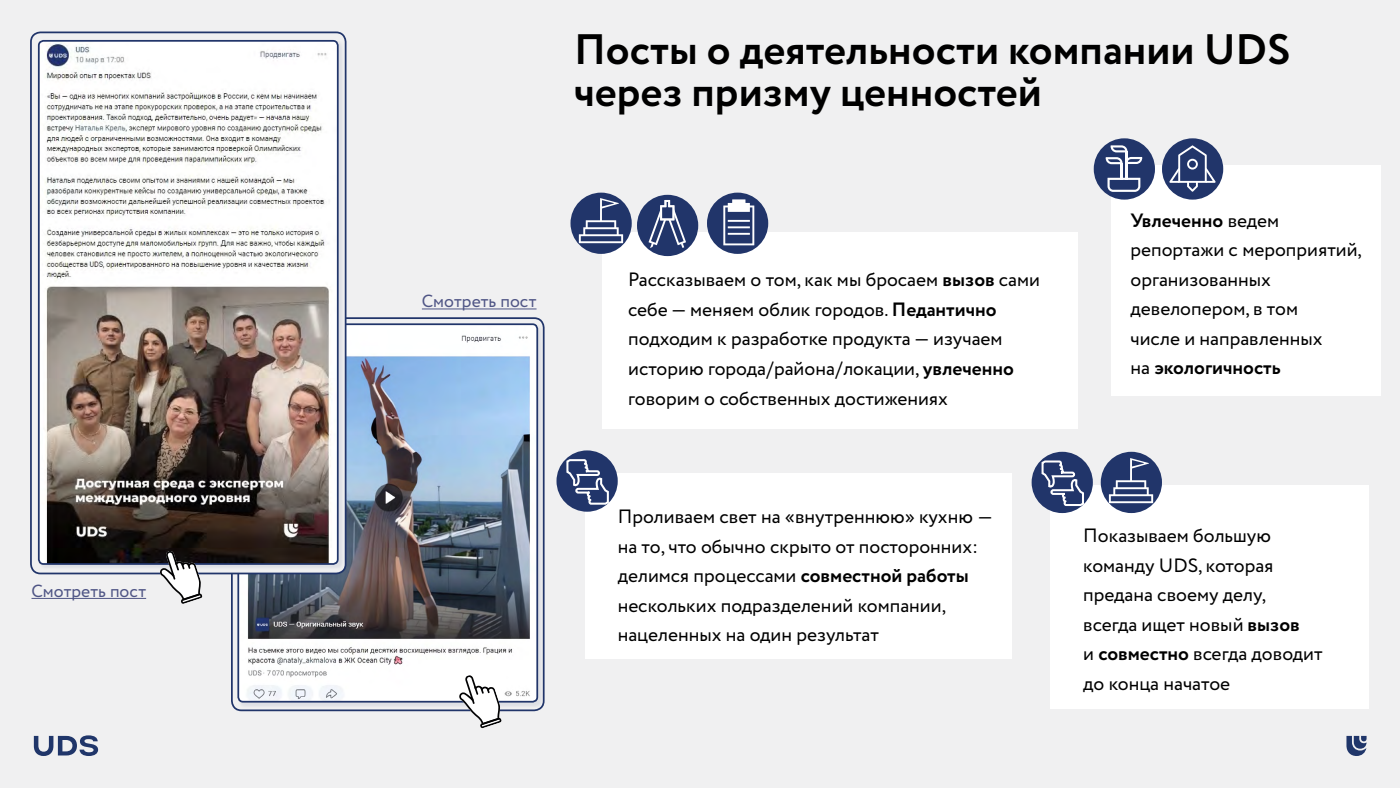
<style>
.page{position:relative;width:1400px;height:788px;background:#f0f0f1}
.page>*{position:absolute;margin:0;border:0;box-sizing:border-box;transform-origin:0 0}
.t1{font:700 42.52px/42px "Circe";color:#000}
.t2{font:19.25px/29.5px "Circe";color:#000}
.t3{font:17.5px "Circe";letter-spacing:.005em;color:#4f5585}
.s1{font-weight:700}
</style>
<div class="page">
<div style="left:602px;top:233px;width:476px;height:196px;background:#fff"></div>
<div style="left:1111px;top:165px;width:270px;height:231px;background:#fff"></div>
<div style="left:585px;top:473px;width:427px;height:185px;background:#fff"></div>
<div style="left:1050px;top:485px;width:318px;height:224px;background:#fff"></div>
<svg style="left:570px;top:192px;width:62px;height:62px"></svg>
<div style="left:1162px;top:138px;width:61px;height:62px;background:#21356a;border-radius:50%"></div>
<div style="left:1094px;top:138px;width:61px;height:62px;background:#21356a;border-radius:50%"></div>
<div style="left:1032px;top:452px;width:61px;height:61px;background:#21356a;border-radius:50%"></div>
<div style="left:1101px;top:452px;width:61px;height:61px;background:#21356a;border-radius:50%"></div>
<div style="left:556px;top:450px;width:62px;height:61px;background:#21356a;border-radius:50%"></div>
<div style="left:707px;top:192px;width:61px;height:62px;background:#21356a;border-radius:50%"></div>
<div style="left:637px;top:195px;width:61px;height:61px;background:#21356a;border-radius:50%"></div>
<svg style="left:579px;top:198px;width:44px;height:45px"></svg>
<svg style="left:1169px;top:145px;width:47px;height:47px"></svg>
<svg style="left:649px;top:200px;width:37px;height:48px"></svg>
<svg style="left:723px;top:199px;width:31px;height:46px"></svg>
<hr style="left:728px;top:220px;width:22px;height:2px;background:#fff">
<hr style="left:728px;top:226px;width:22px;height:2px;background:#fff">
<hr style="left:728px;top:233px;width:22px;height:2px;background:#fff">
<svg style="left:1041px;top:459px;width:45px;height:48px"></svg>
<svg style="left:566px;top:458px;width:45px;height:47px"></svg>
<hr style="left:1125px;top:151px;width:2px;height:29px;background:#fff">
<hr style="left:1120px;top:163px;width:3px;height:17px;background:#fff">
<svg style="left:1105px;top:145px;width:38px;height:19px"></svg>
<svg style="left:1108px;top:178px;width:32px;height:14px"></svg>
<svg style="left:1109px;top:458px;width:44px;height:45px"></svg>
<div style="left:231px;top:317px;width:314px;height:394px;border:2px solid #21356a;border-radius:10px"></div>
<div style="left:238px;top:324px;width:305px;height:383px;background:#21356a;opacity:.09"></div>
<img style="left:240px;top:326px;width:295px;height:373px">
<div style="left:237px;top:323px;width:301px;height:379px;border:2px solid #21356a;border-radius:5px"></div>
<div style="left:31px;top:32px;width:315px;height:541px;background:linear-gradient(to right,#ededef,#ebebee);border-radius:10px"></div>
<div style="left:30px;top:32px;width:317px;height:542px;border:2px solid #21356a;border-radius:10px"></div>
<img style="left:41px;top:43px;width:295px;height:519px">
<div style="left:38px;top:40px;width:301px;height:525px;border:2px solid #21356a;border-radius:5px"></div>
<svg style="left:159px;top:550px;width:43px;height:54px"></svg>
<svg style="left:459px;top:674px;width:43px;height:54px"></svg>
<hr style="left:422px;top:308px;width:115px;height:1px;background:#4f5585">
<hr style="left:32px;top:598px;width:114px;height:1px;background:#4f5585">
<svg style="left:33px;top:735px;width:65px;height:21px"></svg>
<svg style="left:1346px;top:735px;width:21px;height:21px"></svg>
<p class="t3" style="left:32px;top:579px;width:116px">Смотреть пост</p>
<h1 class="t1" style="left:574px;top:31px;width:718px">Посты о деятельности компании UDS через призму ценностей</h1>
<p class="t3" style="left:422px;top:289px;width:116px">Смотреть пост</p>
<p class="t2" style="left:628px;top:265px;width:413px">Рассказываем о том, как мы бросаем <span class="s1">вызов</span> сами себе — меняем облик городов. <span class="s1">Педантично </span>подходим к разработке продукта — изучаем историю города/района/локации, <span class="s1">увлеченно </span>говорим о собственных достижениях</p>
<p class="t2" style="left:1130px;top:206px;width:233px"><span class="s1">Увлеченно</span> ведем репортажи с мероприятий, организованных девелопером, в том<br>числе и направленных<br>на <span class="s1">экологичность</span></p>
<p class="t2" style="left:618px;top:502px;width:377px">Проливаем свет на «внутреннюю» кухню — на то, что обычно скрыто от посторонних: делимся процессами <span class="s1">совместной работы </span>нескольких подразделений компании, нацеленных на один результат</p>
<p class="t2" style="left:1083px;top:521px;width:241px">Показываем большую команду UDS, которая предана своему делу, всегда ищет новый <span class="s1">вызов<br></span>и <span class="s1">совместно</span> всегда доводит до конца начатое</p>
</div>
